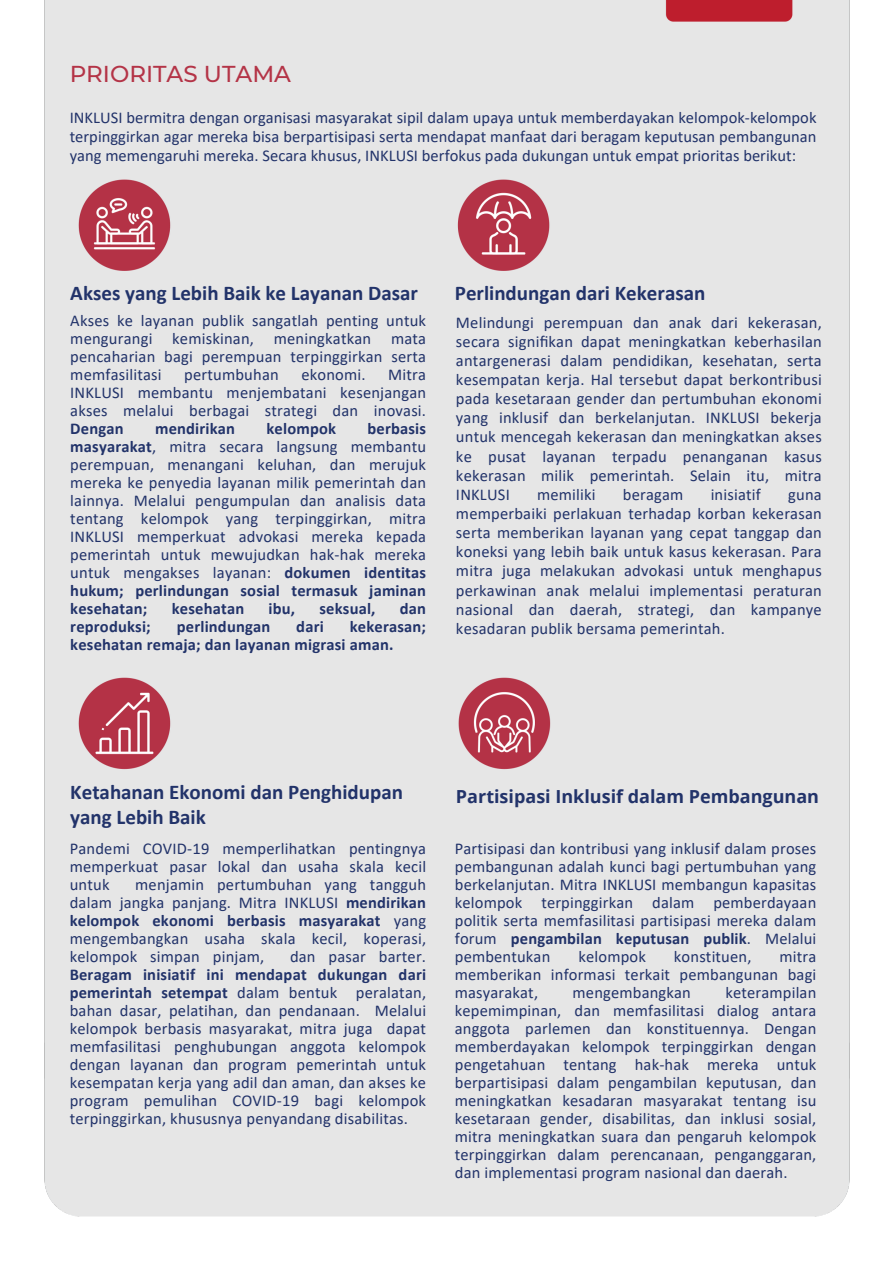
<style>
.page{position:relative;width:894px;height:1264px;background:#fff}
.page>*{position:absolute;margin:0;border:0;box-sizing:border-box;transform-origin:0 0}
.t1{font:500 22.95px "Montserrat";color:#b43447}
.t2{font:700 21px/24.8px "Calibri";color:#22336a}
.t3{font:700 18px "Open Sans";color:#22336a}
.t4{font:16.5px/18px "Calibri";letter-spacing:.01em;color:#22336a;text-align:justify}
.t5{font:700 16.5px/18px "Calibri";letter-spacing:.01em;color:#22336a}
.s1{font-weight:700}
</style>
<div class="page">
<div style="left:44px;top:0;width:806px;height:1217px;background:#e6e6e6"></div>
<h2 class="t1" style="left:70px;top:60px;width:223px">PRIORITAS UTAMA</h2>
<p class="t4" style="left:70px;top:109px;width:748px;line-height:19.2px">INKLUSI bermitra dengan organisasi masyarakat sipil dalam upaya untuk memberdayakan kelompok-kelompok terpinggirkan agar mereka bisa berpartisipasi serta mendapat manfaat dari beragam keputusan pembangunan yang memengaruhi mereka. Secara khusus, INKLUSI berfokus pada dukungan untuk empat prioritas berikut:</p>
<p class="t2" style="left:70px;top:282px;width:349px">Akses yang Lebih Baik ke Layanan Dasar</p>
<p class="t2" style="left:454px;top:282px;width:252px">Perlindungan dari Kekerasan</p>
<p class="t4" style="left:70px;top:313px;width:357px">Akses ke layanan publik sangatlah penting untuk mengurangi kemiskinan, meningkatkan mata pencaharian bagi perempuan terpinggirkan serta memfasilitasi</p>
<p class="t4" style="left:184px;top:367px;width:96px">pertumbuhan</p>
<p class="t4" style="left:301px;top:367px;width:66px">ekonomi.</p>
<p class="t4" style="left:70px;top:367px;width:357px;text-indent:318px">Mitra INKLUSI membantu menjembatani kesenjangan akses melalui berbagai strategi dan inovasi.<br><span class="s1">Dengan</span></p>
<p class="t4" style="left:70px;top:421px;width:357px;text-indent:297px"><span class="s1">berbasis masyarakat</span>, mitra secara langsung membantu perempuan, menangani keluhan, dan merujuk mereka ke penyedia layanan milik pemerintah dan lainnya. Melalui pengumpulan dan analisis data tentang kelompok yang terpinggirkan, mitra INKLUSI memperkuat advokasi mereka kepada pemerintah untuk mewujudkan hak-hak mereka untuk mengakses layanan: <span class="s1">dokumen identitas hukum; perlindungan sosial termasuk jaminan kesehatan;</span></p>
<p class="t5" style="left:155px;top:421px;width:82px">mendirikan</p>
<p class="t5" style="left:266px;top:421px;width:71px">kelompok</p>
<p class="t5" style="left:172px;top:601px;width:74px">kesehatan</p>
<p class="t5" style="left:268px;top:601px;width:28px">ibu,</p>
<p class="t5" style="left:319px;top:601px;width:58px">seksual,</p>
<p class="t5" style="left:400px;top:601px;width:28px">dan</p>
<p class="t5" style="left:70px;top:619px;width:82px">reproduksi;</p>
<p class="t5" style="left:177px;top:619px;width:95px">perlindungan</p>
<p class="t5" style="left:296px;top:619px;width:29px">dari</p>
<p class="t5" style="left:70px;top:619px;width:357px;text-indent:279px">kekerasan; kesehatan remaja; dan layanan migrasi aman.</p>
<h2 class="t4" style="left:456px;top:314px;width:367px;line-height:19.2px">Melindungi perempuan dan anak dari kekerasan, secara signifikan dapat meningkatkan keberhasilan antargenerasi dalam pendidikan, kesehatan, serta kesempatan kerja. Hal tersebut dapat berkontribusi pada kesetaraan gender dan pertumbuhan ekonomi yang inklusif dan berkelanjutan. INKLUSI bekerja untuk mencegah kekerasan dan meningkatkan akses ke pusat layanan terpadu penanganan kasus kekerasan milik pemerintah. Selain itu, mitra INKLUSI</h2>
<h2 class="t4" style="left:537px;top:487px;width:60px">memiliki</h2>
<h2 class="t4" style="left:622px;top:487px;width:62px">beragam</h2>
<h2 class="t4" style="left:710px;top:487px;width:52px">inisiatif</h2>
<h2 class="t4" style="left:456px;top:486px;width:367px;line-height:19.2px;text-indent:332px">guna memperbaiki perlakuan terhadap korban kekerasan serta memberikan layanan yang cepat tanggap dan koneksi yang lebih baik untuk kasus kekerasan. Para mitra juga melakukan advokasi untuk menghapus perkawinan anak melalui implementasi peraturan nasional dan daerah, strategi, dan kampanye kesadaran publik bersama pemerintah.</h2>
<p class="t2" style="left:70px;top:781px;width:334px">Ketahanan Ekonomi dan Penghidupan yang Lebih Baik</p>
<p class="t4" style="left:70px;top:840px;width:358px">Pandemi COVID-19 memperlihatkan pentingnya memperkuat pasar lokal dan usaha skala kecil untuk</p>
<p class="t4" style="left:70px;top:876px;width:358px;text-indent:65px">menjamin pertumbuhan yang tangguh dalam jangka panjang. Mitra INKLUSI <span class="s1">mendirikan kelompok ekonomi berbasis masyarakat</span> yang mengembangkan usaha skala kecil, koperasi, kelompok simpan pinjam,</p>
<p class="t4" style="left:70px;top:948px;width:358px;text-indent:220px">dan pasar barter.<br><span class="s1">Beragam inisiatif ini mendapat dukungan dari pemerintah setempat</span> dalam bentuk peralatan, bahan dasar, pelatihan, dan pendanaan. Melalui kelompok berbasis masyarakat, mitra juga dapat memfasilitasi penghubungan anggota kelompok dengan layanan dan program pemerintah untuk kesempatan kerja yang adil dan aman, dan akses ke program pemulihan COVID-19 bagi kelompok</p>
<h2 class="t4" style="left:70px;top:1110px;width:340px">terpinggirkan, khususnya penyandang disabilitas.</h2>
<h3 class="t3" style="left:456px;top:783px;width:364px">Partisipasi Inklusif dalam Pembangunan</h3>
<p class="t4" style="left:454px;top:840px;width:363px">Partisipasi dan kontribusi yang inklusif dalam proses pembangunan adalah kunci bagi pertumbuhan yang berkelanjutan. Mitra INKLUSI membangun kapasitas kelompok terpinggirkan dalam pemberdayaan politik serta memfasilitasi partisipasi mereka dalam forum <span class="s1">pengambilan keputusan publik</span>. Melalui pembentukan</p>
<p class="t4" style="left:578px;top:948px;width:69px">kelompok</p>
<p class="t4" style="left:673px;top:948px;width:79px">konstituen,</p>
<p class="t4" style="left:454px;top:948px;width:363px;text-indent:324px">mitra memberikan informasi terkait pembangunan bagi masyarakat,</p>
<p class="t4" style="left:454px;top:984px;width:363px;text-indent:270px">keterampilan kepemimpinan, dan memfasilitasi dialog antara anggota parlemen dan konstituennya. Dengan memberdayakan kelompok terpinggirkan dengan pengetahuan tentang hak-hak mereka untuk berpartisipasi dalam pengambilan keputusan, dan meningkatkan kesadaran masyarakat tentang isu kesetaraan gender, disabilitas, dan inklusi sosial, mitra meningkatkan suara dan pengaruh kelompok terpinggirkan dalam perencanaan, penganggaran,</p>
<h1 class="t4" style="left:454px;top:1164px;width:334px">dan implementasi program nasional dan daerah.</h1>
<p class="t4" style="left:572px;top:984px;width:120px">mengembangkan</p>
</div>
